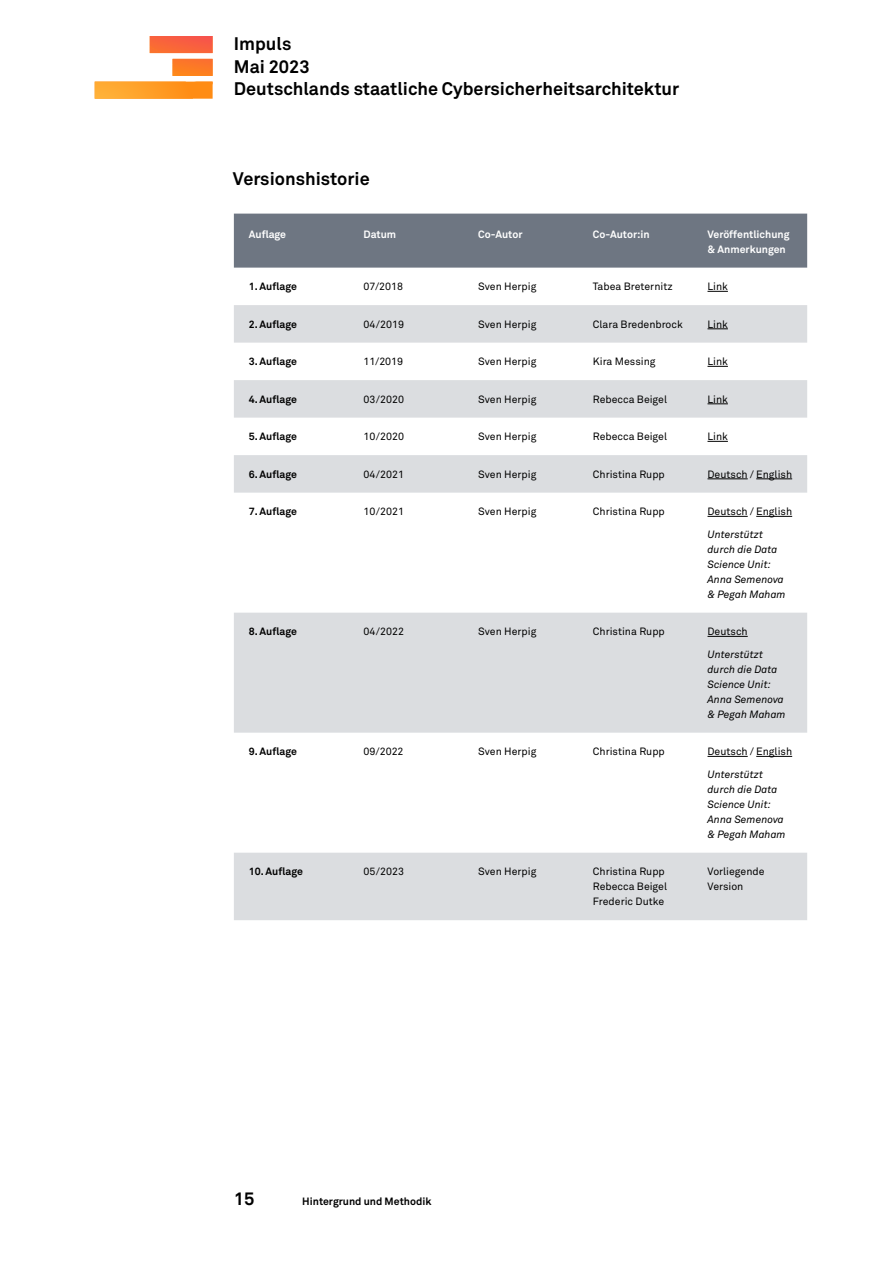
<style>
.page{position:relative;width:893px;height:1263px;background:#fff}
.page>*{position:absolute;margin:0;border:0;box-sizing:border-box;transform-origin:0 0}
.t1{font:700 18px/22.5px "Akkurat Std";color:#000}
.t2{font:10.5px/15px "Akkurat Std";color:#000}
.t3{font:italic 10.5px/15px "Akkurat Pro";color:#000}
.t4{font:700 10.5px "Akkurat Std";color:#000}
.t5{font:700 10.5px/15px "Akkurat Std";color:#fff}
</style>
<div class="page">
<svg style="left:95px;top:36px;width:118px;height:63px"></svg>
<img style="left:95px;top:82px;width:98px;height:17px">
<img style="left:150px;top:36px;width:63px;height:48px">
<img style="left:150px;top:46px;width:32px;height:30px">
<div style="left:234px;top:214px;width:573px;height:54px;background:#6e7682"></div>
<svg style="left:234px;top:305px;width:573px;height:615px"></svg>
<svg style="left:707px;top:291px;width:21px;height:1px"></svg>
<svg style="left:707px;top:329px;width:21px;height:1px"></svg>
<svg style="left:707px;top:366px;width:21px;height:1px"></svg>
<svg style="left:707px;top:404px;width:21px;height:1px"></svg>
<svg style="left:707px;top:441px;width:21px;height:1px"></svg>
<hr style="left:707px;top:479px;width:41px;height:1px;background:#000">
<hr style="left:756px;top:479px;width:36px;height:1px;background:#000">
<hr style="left:707px;top:516px;width:41px;height:1px;background:#000">
<hr style="left:756px;top:516px;width:36px;height:1px;background:#000">
<hr style="left:707px;top:636px;width:41px;height:1px;background:#000">
<hr style="left:707px;top:756px;width:41px;height:1px;background:#000">
<hr style="left:756px;top:756px;width:36px;height:1px;background:#000">
<h1 class="t1" style="left:234px;top:32px;width:447px">Impuls<br>Mai 2023<br>Deutschlands staatliche Cybersicherheitsarchitektur</h1>
<h1 class="t1" style="left:233px;top:167px;width:138px">Versionshistorie</h1>
<p class="t5" style="left:249px;top:226px;width:39px">Auflage</p>
<p class="t5" style="left:364px;top:226px;width:34px">Datum</p>
<p class="t5" style="left:478px;top:226px;width:46px">Co-Autor</p>
<p class="t5" style="left:593px;top:226px;width:58px">Co-Autor:in</p>
<p class="t5" style="left:707px;top:226px;width:84px">Veröffentlichung &amp; Anmerkungen</p>
<p class="t4" style="left:249px;top:280px;width:50px">1. Auflage</p>
<p class="t2" style="left:363px;top:279px;width:41px">07/2018</p>
<p class="t2" style="left:478px;top:279px;width:60px">Sven Herpig</p>
<p class="t2" style="left:593px;top:279px;width:81px">Tabea Breternitz</p>
<p class="t2" style="left:707px;top:279px;width:22px">Link</p>
<p class="t4" style="left:249px;top:317px;width:50px">2. Auflage</p>
<p class="t2" style="left:364px;top:316px;width:42px">04/2019</p>
<p class="t2" style="left:478px;top:316px;width:60px">Sven Herpig</p>
<p class="t2" style="left:593px;top:316px;width:91px">Clara Bredenbrock</p>
<p class="t2" style="left:707px;top:316px;width:22px">Link</p>
<p class="t4" style="left:249px;top:355px;width:50px">3. Auflage</p>
<p class="t2" style="left:364px;top:354px;width:41px">11/2019</p>
<p class="t2" style="left:478px;top:354px;width:60px">Sven Herpig</p>
<p class="t2" style="left:593px;top:354px;width:64px">Kira Messing</p>
<p class="t2" style="left:707px;top:354px;width:22px">Link</p>
<p class="t4" style="left:249px;top:392px;width:50px">4. Auflage</p>
<p class="t2" style="left:364px;top:391px;width:42px">03/2020</p>
<p class="t2" style="left:478px;top:391px;width:60px">Sven Herpig</p>
<p class="t2" style="left:593px;top:391px;width:76px">Rebecca Beigel</p>
<p class="t2" style="left:707px;top:391px;width:22px">Link</p>
<p class="t4" style="left:249px;top:430px;width:50px">5. Auflage</p>
<p class="t2" style="left:364px;top:429px;width:42px">10/2020</p>
<p class="t2" style="left:478px;top:429px;width:60px">Sven Herpig</p>
<p class="t2" style="left:593px;top:429px;width:76px">Rebecca Beigel</p>
<p class="t2" style="left:707px;top:429px;width:22px">Link</p>
<p class="t4" style="left:249px;top:467px;width:50px">6. Auflage</p>
<p class="t2" style="left:364px;top:466px;width:42px">04/2021</p>
<p class="t2" style="left:478px;top:466px;width:60px">Sven Herpig</p>
<p class="t2" style="left:593px;top:466px;width:73px">Christina Rupp</p>
<p class="t2" style="left:707px;top:466px;width:86px">Deutsch / English</p>
<p class="t4" style="left:249px;top:505px;width:50px">7. Auflage</p>
<p class="t2" style="left:364px;top:504px;width:42px">10/2021</p>
<p class="t2" style="left:478px;top:504px;width:60px">Sven Herpig</p>
<p class="t2" style="left:593px;top:504px;width:73px">Christina Rupp</p>
<p class="t2" style="left:707px;top:504px;width:86px">Deutsch / English</p>
<p class="t3" style="left:707px;top:526px;width:80px">Unterstützt durch die Data<br>Science Unit:<br>Anna Semenova &amp; Pegah Maham</p>
<p class="t4" style="left:249px;top:625px;width:50px">8. Auflage</p>
<p class="t2" style="left:364px;top:624px;width:42px">04/2022</p>
<p class="t2" style="left:478px;top:624px;width:60px">Sven Herpig</p>
<p class="t2" style="left:593px;top:624px;width:73px">Christina Rupp</p>
<p class="t2" style="left:707px;top:624px;width:42px">Deutsch</p>
<p class="t3" style="left:707px;top:646px;width:80px">Unterstützt durch die Data<br>Science Unit:<br>Anna Semenova &amp; Pegah Maham</p>
<p class="t4" style="left:249px;top:745px;width:50px">9. Auflage</p>
<p class="t2" style="left:364px;top:744px;width:42px">09/2022</p>
<p class="t2" style="left:478px;top:744px;width:60px">Sven Herpig</p>
<p class="t2" style="left:593px;top:744px;width:73px">Christina Rupp</p>
<p class="t2" style="left:707px;top:744px;width:86px">Deutsch / English</p>
<p class="t3" style="left:707px;top:766px;width:80px">Unterstützt durch die Data<br>Science Unit:<br>Anna Semenova &amp; Pegah Maham</p>
<p class="t4" style="left:249px;top:865px;width:56px">10. Auflage</p>
<p class="t2" style="left:364px;top:864px;width:42px">05/2023</p>
<p class="t2" style="left:478px;top:864px;width:60px">Sven Herpig</p>
<p class="t2" style="left:593px;top:864px;width:76px">Christina Rupp<br>Rebecca Beigel<br>Frederic Dutke</p>
<p class="t2" style="left:707px;top:864px;width:58px">Vorliegende<br>Version</p>
<h1 class="t1" style="left:234px;top:1187px;width:22px">15</h1>
<p class="t4" style="left:302px;top:1195px;width:131px">Hintergrund und Methodik</p>
</div>
